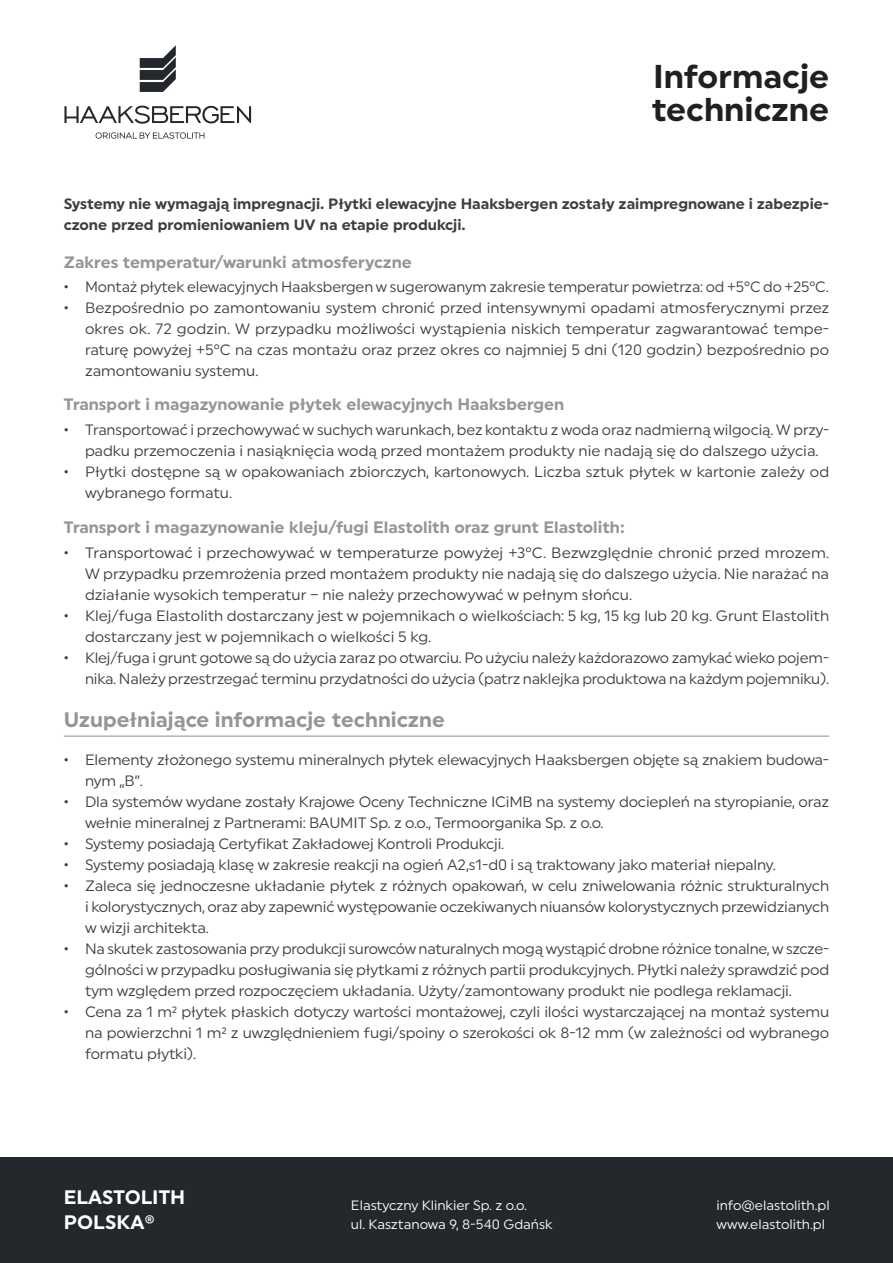
<style>
.page{position:relative;width:893px;height:1263px;background:#fff}
.page>*{position:absolute;margin:0;border:0;box-sizing:border-box;transform-origin:0 0}
.t1{font:700 33px/33px "Uniform";color:#231f20}
.t2{font:700 21px "Uniform";color:#939598}
.t3{font:700 19.5px/24.9px "Uniform";color:#fff}
.t4{font:700 16.5px "Uniform";color:#939598}
.t5{font:15px/21px "Uniform";letter-spacing:-.01em;color:#3e3e3f;text-align:justify}
.t6{font:700 15px/21px "Uniform";color:#3e3e3f}
.t7{font:13.5px/18.6px "Uniform";color:#fff}
</style>
<div class="page">
<div style="left:0;top:1157px;width:893px;height:106px;background:#24272b"></div>
<svg style="left:64px;top:45px;width:187px;height:94px"></svg>
<hr style="left:64px;top:736px;width:765px;height:1px;background:#939598">
<p class="t1" style="left:652px;top:59px;width:179px">Informacje techniczne</p>
<p class="t6" style="left:64px;top:193px;width:767px">Systemy nie wymagają impregnacji. Płytki elewacyjne Haaksbergen zostały zaimpregnowane i zabezpie&shy;czone przed promieniowaniem UV na etapie produkcji.</p>
<p class="t4" style="left:64px;top:253px;width:349px">Zakres temperatur/warunki atmosferyczne</p>
<p class="t5" style="left:64px;top:275px;width:767px">• Montaż płytek elewacyjnych Haaksbergen w sugerowanym zakresie temperatur powietrza: od +5°C do +25°C.</p>
<p class="t5" style="left:85px;top:296px;width:746px;text-indent:-21px">• Bezpośrednio po zamontowaniu system chronić przed intensywnymi opadami atmosferycznymi przez okres ok. 72 godzin. W przypadku możliwości wystąpienia niskich temperatur zagwarantować tempe&shy;raturę powyżej +5°C na czas montażu oraz przez okres co najmniej 5 dni (120 godzin) bezpośrednio po zamontowaniu systemu.</p>
<p class="t4" style="left:64px;top:394px;width:502px">Transport i magazynowanie płytek elewacyjnych Haaksbergen</p>
<p class="t5" style="left:85px;top:419px;width:746px;text-indent:-21px">• Transportować i przechowywać w suchych warunkach, bez kontaktu z woda oraz nadmierną wilgocią. W przy&shy;padku przemoczenia i nasiąknięcia wodą przed montażem produkty nie nadają się do dalszego użycia.</p>
<p class="t5" style="left:85px;top:461px;width:746px;text-indent:-21px">• Płytki dostępne są w opakowaniach zbiorczych, kartonowych. Liczba sztuk płytek w kartonie zależy od wybranego formatu.</p>
<p class="t4" style="left:64px;top:517px;width:562px">Transport i magazynowanie kleju/fugi Elastolith oraz grunt Elastolith:</p>
<p class="t5" style="left:85px;top:542px;width:746px;text-indent:-21px">• Transportować i przechowywać w temperaturze powyżej +3°C. Bezwzględnie chronić przed mrozem.<br>W przypadku przemrożenia przed montażem produkty nie nadają się do dalszego użycia. Nie narażać na działanie wysokich temperatur – nie należy przechowywać w pełnym słońcu.</p>
<p class="t5" style="left:85px;top:605px;width:746px;text-indent:-21px">• Klej/fuga Elastolith dostarczany jest w pojemnikach o wielkościach: 5 kg, 15 kg lub 20 kg. Grunt Elastolith dostarczany jest w pojemnikach o wielkości 5 kg.</p>
<p class="t5" style="left:64px;top:647px;width:767px;text-align:right">• Klej/fuga i grunt gotowe są do użycia zaraz po otwarciu. Po użyciu należy każdorazowo zamykać wieko pojem&shy;nika. Należy przestrzegać terminu przydatności do użycia (patrz naklejka produktowa na każdym pojemniku).</p>
<p class="t2" style="left:64px;top:707px;width:382px">Uzupełniające informacje techniczne</p>
<p class="t5" style="left:85px;top:749px;width:746px;text-indent:-21px">• Elementy złożonego systemu mineralnych płytek elewacyjnych Haaksbergen objęte są znakiem budowa&shy;nym „B”.</p>
<p class="t5" style="left:85px;top:791px;width:746px;text-indent:-21px">• Dla systemów wydane zostały Krajowe Oceny Techniczne ICiMB na systemy dociepleń na styropianie, oraz wełnie mineralnej z Partnerami: BAUMIT Sp. z o.o., Termoorganika Sp. z o.o.</p>
<p class="t5" style="left:64px;top:833px;width:442px">• Systemy posiadają Certyfikat Zakładowej Kontroli Produkcji.</p>
<p class="t5" style="left:64px;top:854px;width:713px">• Systemy posiadają klasę w zakresie reakcji na ogień A2,s1-d0 i są traktowany jako materiał niepalny.</p>
<p class="t5" style="left:85px;top:875px;width:746px;text-indent:-21px">• Zaleca się jednoczesne układanie płytek z różnych opakowań, w celu zniwelowania różnic strukturalnych i kolorystycznych, oraz aby zapewnić występowanie oczekiwanych niuansów kolorystycznych przewidzianych w wizji architekta.</p>
<p class="t5" style="left:85px;top:938px;width:746px;text-indent:-21px">• Na skutek zastosowania przy produkcji surowców naturalnych mogą wystąpić drobne różnice tonalne, w szcze&shy;gólności w przypadku posługiwania się płytkami z różnych partii produkcyjnych. Płytki należy sprawdzić pod tym względem przed rozpoczęciem układania. Użyty/zamontowany produkt nie podlega reklamacji.</p>
<p class="t5" style="left:85px;top:1001px;width:746px;text-indent:-21px">• Cena za 1 m² płytek płaskich dotyczy wartości montażowej, czyli ilości wystarczającej na montaż systemu na powierzchni 1 m² z uwzględnieniem fugi/spoiny o szerokości ok 8-12 mm (w zależności od wybranego formatu płytki).</p>
<h3 class="t3" style="left:64px;top:1184px;width:123px">ELASTOLITH<br>POLSKA®</h3>
<p class="t7" style="left:351px;top:1196px;width:203px">Elastyczny Klinkier Sp. z o.o.<br>ul. Kasztanowa 9, 8-540 Gdańsk</p>
<p class="t7" style="left:716px;top:1196px;width:115px">info@elastolith.pl www.elastolith.pl</p>
</div>
